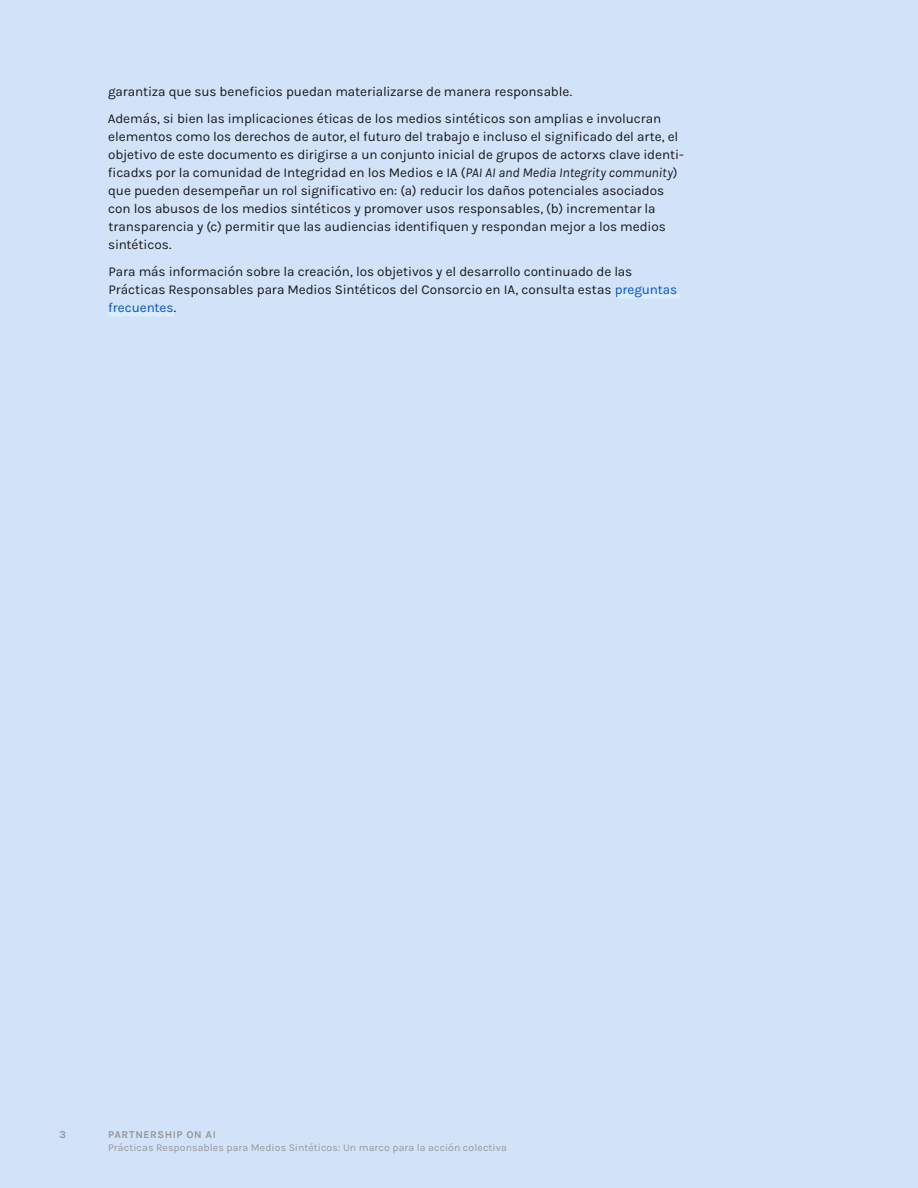
<style>
.page{position:relative;width:918px;height:1188px;background:#d2e3f9}
.page>*{position:absolute;margin:0;border:0;box-sizing:border-box;transform-origin:0 0}
.body{font:13.5px/18px "Karla";letter-spacing:-.005em;color:#18181a}
.t1{font:10.5px "Karla";letter-spacing:.01em;color:#969797}
.t2{font:700 10.5px "Karla";letter-spacing:.055em;color:#969797}
.s1{font-style:italic}
.s2{color:#0757c3}
</style>
<div class="page">
<hr style="left:615px;top:294px;width:65px;height:4px;background:#dcedfb">
<hr style="left:108px;top:312px;width:66px;height:4px;background:#dcedfb">
<p class="body" style="left:108px;top:82px;width:465px">garantiza que sus beneficios puedan materializarse de manera responsable.</p>
<p class="body" style="left:108px;top:109px;width:578px">Además, si bien las implicaciones éticas de los medios sintéticos son amplias e involucran elementos como los derechos de autor, el futuro del trabajo e incluso el significado del arte, el objetivo de este documento es dirigirse a un conjunto inicial de grupos de actorxs clave identi&shy;ficadxs por la comunidad de Integridad en los Medios e IA (<span class="s1">PAI AI and Media Integrity community</span>) que pueden desempeñar un rol significativo en: (a) reducir los daños potenciales asociados con los abusos de los medios sintéticos y promover usos responsables, (b) incrementar la transparencia y (c) permitir que las audiencias identifiquen y respondan mejor a los medios sintéticos.</p>
<p class="body" style="left:108px;top:262px;width:570px">Para más información sobre la creación, los objetivos y el desarrollo continuado de las<br>Prácticas Responsables para Medios Sintéticos del Consorcio en IA, consulta estas <span class="s2">preguntas frecuentes</span>.</p>
<p class="t2" style="left:59px;top:1128px;width:8px">3</p>
<p class="t2" style="left:108px;top:1128px;width:109px">PARTNERSHIP ON AI</p>
<p class="t1" style="left:108px;top:1141px;width:400px">Prácticas Responsables para Medios Sintéticos: Un marco para la acción colectiva</p>
</div>
